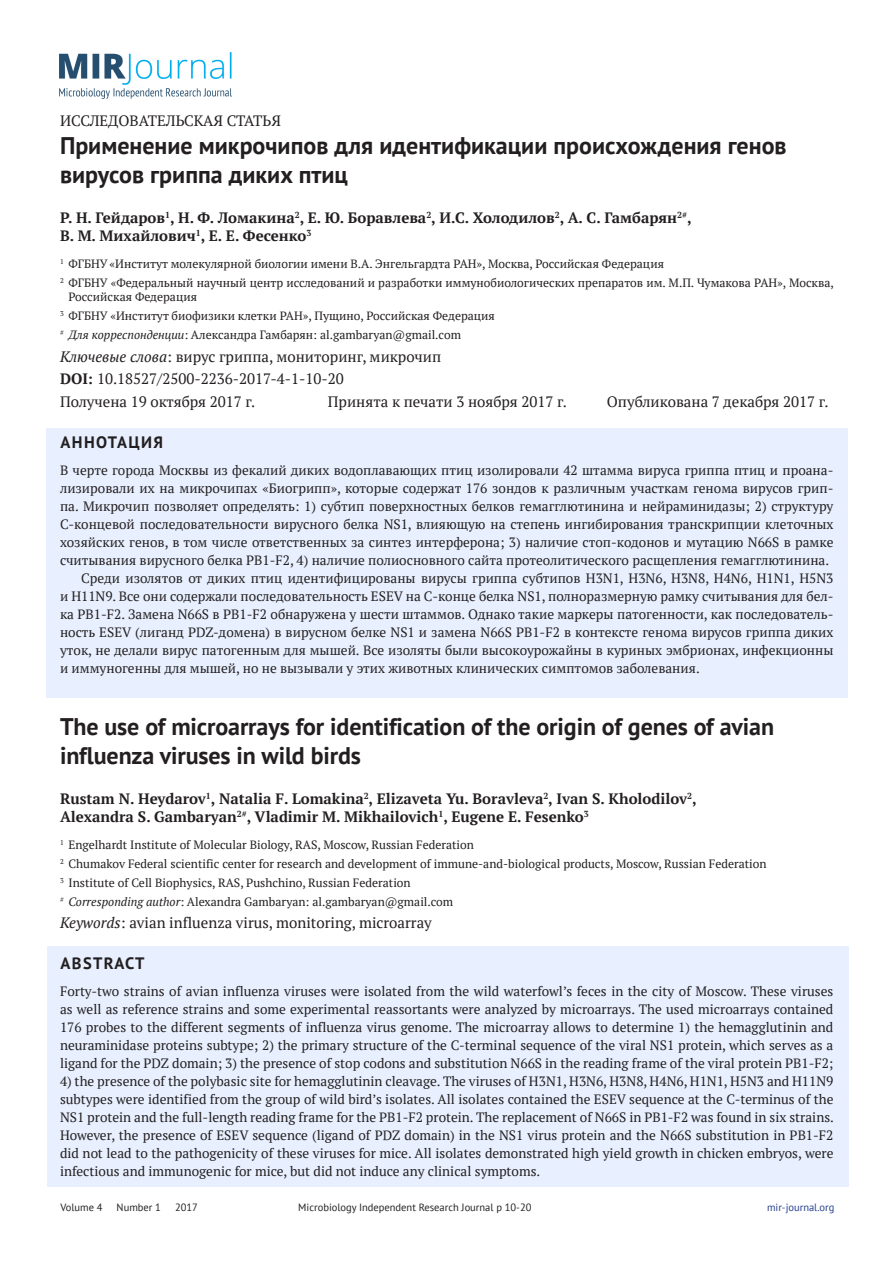
<style>
.page{position:relative;width:893px;height:1263px;background:#fff}
.page>*{position:absolute;margin:0;border:0;box-sizing:border-box;transform-origin:0 0}
.Heading1{font:700 24px/28.8px "PT Sans";letter-spacing:-.005em;color:#231f20}
.Heading2{font:700 16.5px "PT Sans";letter-spacing:.08em;color:#231f20}
.Authors{font:700 15px/18px "PT Serif";color:#231f20}
.Normal1{font:15px "PT Serif";color:#231f20}
.Normal1-2{font:13.5px/18px "PT Serif";color:#231f20;text-align:justify}
.footnote{font:12px/14.4px "PT Serif";color:#231f20}
.t1{font:10.5px "PT Sans";color:#231f20}
.t2{font:10.5px "PT Sans";color:#253f8e}
.s1{font-style:italic}
.s2{font-weight:700}
</style>
<div class="page">
<div style="left:47px;top:946px;width:801px;height:240px;background:#e8f0ff"></div>
<div style="left:46px;top:428px;width:801px;height:269px;background:#e8f0ff"></div>
<img style="left:60px;top:52px;width:171px;height:47px">
<p class="Normal1" style="left:60px;top:111px;width:222px">ИССЛЕДОВАТЕЛЬСКАЯ СТАТЬЯ</p>
<p class="Heading1" style="left:60px;top:131px;width:728px">Применение микрочипов для идентификации происхождения генов вирусов гриппа диких птиц</p>
<p class="Authors" style="left:60px;top:208px;width:633px">Р. Н. Гейдаров<sup>1</sup>, Н. Ф. Ломакина<sup>2</sup>, Е. Ю. Боравлева<sup>2</sup>, И.С. Холодилов<sup>2</sup>, А. С. Гамбарян<sup>2#</sup>,<br>В. М. Михайлович<sup>1</sup>, Е. Е. Фесенко<sup>3</sup></p>
<p class="footnote" style="left:60px;top:256px;width:605px"><sup>1</sup> ФГБНУ«Институт молекулярной биологии имени В.А. Энгельгардта РАН», Москва, Российская Федерация</p>
<p class="footnote" style="left:69px;top:275px;width:767px;text-indent:-9px"><sup>2</sup> ФГБНУ «Федеральный научный центр исследований и разработки иммунобиологических препаратов им. М.П. Чумакова РАН», Москва,<br>Российская Федерация</p>
<p class="footnote" style="left:60px;top:309px;width:436px"><sup>3</sup> ФГБНУ «Институт биофизики клетки РАН», Пущино, Российская Федерация</p>
<p class="footnote" style="left:60px;top:327px;width:402px"><sup>#</sup> <span class="s1">Для корреспонденции</span>: Александра Гамбарян: al.gambaryan@gmail.com</p>
<p class="Normal1" style="left:60px;top:347px;width:383px"><span class="s1">Ключевые слова</span>: вирус гриппа, мониторинг, микрочип</p>
<p class="Normal1" style="left:60px;top:369px;width:285px"><span class="s2">DOI:</span> 10.18527/2500-2236-2017-4-1-10-20</p>
<p class="Normal1" style="left:60px;top:392px;width:197px">Получена 19 октября 2017 г.</p>
<p class="Normal1" style="left:328px;top:392px;width:241px">Принята к печати 3 ноября 2017 г.</p>
<p class="Normal1" style="left:607px;top:392px;width:223px">Опубликована 7 декабря 2017 г.</p>
<p class="Heading2" style="left:61px;top:431px;width:104px">АННОТАЦИЯ</p>
<p class="Normal1-2" style="left:60px;top:461px;width:775px">В черте города Москвы из фекалий диких водоплавающих птиц изолировали 42 штамма вируса гриппа птиц и проана&shy;лизировали их на микрочипах «Биогрипп», которые содержат 176 зондов к различным участкам генома вирусов грип&shy;па. Микрочип позволяет определять: 1) субтип поверхностных белков гемагглютинина и нейраминидазы; 2) структуру С-концевой последовательности вирусного белка NS1, влияющую на степень ингибирования транскрипции клеточных хозяйских генов, в том числе ответственных за синтез интерферона; 3) наличие стоп-кодонов и мутацию N66S в рамке считывания вирусного белка PB1-F2, 4) наличие полиосновного сайта протеолитического расщепления гемагглютинина.</p>
<p class="Normal1-2" style="left:60px;top:569px;width:775px;text-indent:21px">Среди изолятов от диких птиц идентифицированы вирусы гриппа субтипов H3N1, H3N6, H3N8, H4N6, H1N1, H5N3 и H11N9. Все они содержали последовательность ESEV на С-конце белка NS1, полноразмерную рамку считывания для бел&shy;ка PB1-F2. Замена N66S в PB1-F2 обнаружена у шести штаммов. Однако такие маркеры патогенности, как последователь&shy;ность ESEV (лиганд PDZ-домена) в вирусном белке NS1 и замена N66S PB1-F2 в контексте генома вирусов гриппа диких уток, не делали вирус патогенным для мышей. Все изоляты были высокоурожайны в куриных эмбрионах, инфекционны и иммуногенны для мышей, но не вызывали у этих животных клинических симптомов заболевания.</p>
<p class="Heading1" style="left:60px;top:712px;width:716px">The use of microarrays for identification of the origin of genes of avian influenza viruses in wild birds</p>
<p class="Authors" style="left:60px;top:789px;width:638px">Rustam N. Heydarov<sup>1</sup>, Natalia F. Lomakina<sup>2</sup>, Elizaveta Yu. Boravleva<sup>2</sup>, Ivan S. Kholodilov<sup>2</sup>,<br>Alexandra S. Gambaryan<sup>2#</sup>, Vladimir M. Mikhailovich<sup>1</sup>, Eugene E. Fesenko<sup>3</sup></p>
<p class="footnote" style="left:60px;top:837px;width:415px"><sup>1</sup> Engelhardt Institute of Molecular Biology, RAS, Moscow, Russian Federation</p>
<p class="footnote" style="left:60px;top:856px;width:708px"><sup>2</sup> Chumakov Federal scientific center for research and development of immune-and-biological products, Moscow, Russian Federation</p>
<p class="footnote" style="left:60px;top:875px;width:352px"><sup>3</sup> Institute of Cell Biophysics, RAS, Pushchino, Russian Federation</p>
<p class="footnote" style="left:60px;top:894px;width:395px"><sup>#</sup> <span class="s1">Corresponding author</span>: Alexandra Gambaryan: al.gambaryan@gmail.com</p>
<p class="Normal1" style="left:60px;top:913px;width:373px"><span class="s1">Keywords</span>: avian influenza virus, monitoring, microarray</p>
<p class="Heading2" style="left:61px;top:953px;width:85px">ABSTRACT</p>
<p class="Normal1-2" style="left:60px;top:982px;width:775px">Forty-two strains of avian influenza viruses were isolated from the wild waterfowl’s feces in the city of Moscow. These viruses as well as reference strains and some experimental reassortants were analyzed by microarrays. The used microarrays contained 176 probes to the different segments of influenza virus genome. The microarray allows to determine 1) the hemagglutinin and neuraminidase proteins subtype; 2) the primary structure of the C-terminal sequence of the viral NS1 protein, which serves as a ligand for the PDZ domain; 3) the presence of stop codons and substitution N66S in the reading frame of the viral protein PB1-F2;</p>
<p class="Normal1-2" style="left:60px;top:1072px;width:775px">4) the presence of the polybasic site for hemagglutinin cleavage. The viruses of H3N1, H3N6, H3N8, H4N6, H1N1, H5N3 and H11N9 subtypes were identified from the group of wild bird’s isolates. All isolates contained the ESEV sequence at the C-terminus of the NS1 protein and the full-length reading frame for the PB1-F2 protein. The replacement of N66S in PB1-F2 was found in six strains.<br>However, the presence of ESEV sequence (ligand of PDZ domain) in the NS1 virus protein and the N66S substitution in PB1-F2 did not lead to the pathogenicity of these viruses for mice. All isolates demonstrated high yield growth in chicken embryos, were infectious and immunogenic for mice, but did not induce any clinical symptoms.</p>
<p class="t1" style="left:61px;top:1201px;width:44px">Volume 4</p>
<p class="t1" style="left:117px;top:1201px;width:46px">Number 1</p>
<p class="t1" style="left:175px;top:1201px;width:24px">2017</p>
<p class="t1" style="left:298px;top:1201px;width:235px">Microbiology Independent Research Journal p 10-20</p>
<p class="t2" style="left:767px;top:1201px;width:69px">mir-journal.org</p>
</div>
